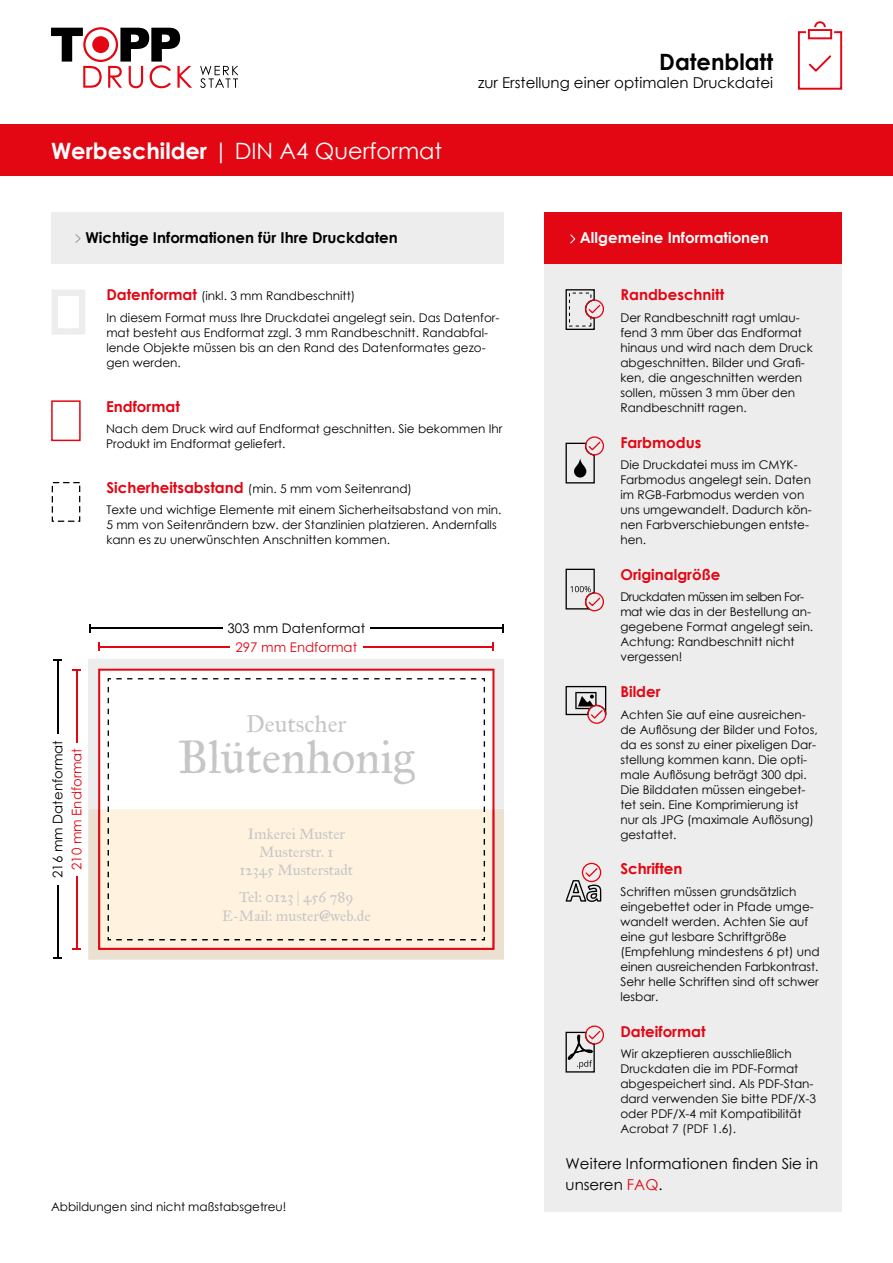
<style>
.page{position:relative;width:893px;height:1263px;background:#fff}
.page>*{position:absolute;margin:0;border:0;box-sizing:border-box;transform-origin:0 0}
.t1{font:46.35px "IM FELL Great Primer Roman";color:#c6c6c6}
.t2{font:23.7px "IM FELL Great Primer Roman";color:#c6c6c6}
.t3{font:22.5px "Century Gothic";color:#fff}
.t4{font:700 22.5px "Century Gothic";color:#000}
.t5{font:15px/21px "Century Gothic";color:#000}
.t6{font:15px/17.5px "IM FELL Great Primer Roman";color:#c6c6c6;text-align:center}
.t7{font:700 15px "Century Gothic";color:#e30613}
.t8{font:700 15px "Century Gothic";color:#000}
.t9{font:700 15px "Century Gothic";color:#fff}
.t10{font:13.35px "Century Gothic";color:#000}
.t11{font:13.35px "Century Gothic";color:#e30613}
.t12{font:12px/15px "Century Gothic";color:#000}
.s1{font-weight:700}
.s2{font-weight:700;font-size:15px;color:#e30613}
.s3{color:#e30613}
</style>
<div class="page">
<div style="left:544px;top:213px;width:298px;height:999px;background:#ededed"></div>
<div style="left:544px;top:213px;width:298px;height:51px;background:#e30613"></div>
<div style="left:51px;top:213px;width:453px;height:51px;background:#ededed"></div>
<div style="left:0;top:125px;width:893px;height:51px;background:#e30613"></div>
<svg style="left:75px;top:234px;width:6px;height:9px"></svg>
<svg style="left:798px;top:21px;width:44px;height:68px"></svg>
<div style="left:52px;top:290px;width:33px;height:45px;border:6px solid #ededed"></div>
<div style="left:52px;top:482px;width:28px;height:40px;border:1px dashed #000"></div>
<svg style="left:570px;top:234px;width:6px;height:10px"></svg>
<div style="left:89px;top:659px;width:415px;height:300px;background:#ededed"></div>
<hr style="left:99px;top:646px;width:394px;height:2px;background:#e30613">
<svg style="left:98px;top:642px;width:2px;height:9px"></svg>
<svg style="left:492px;top:642px;width:2px;height:9px"></svg>
<hr style="left:90px;top:627px;width:413px;height:2px;background:#000">
<svg style="left:89px;top:624px;width:2px;height:9px"></svg>
<svg style="left:502px;top:624px;width:2px;height:9px"></svg>
<hr style="left:75px;top:670px;width:2px;height:279px;background:#e30613">
<svg style="left:72px;top:948px;width:9px;height:2px"></svg>
<svg style="left:72px;top:669px;width:9px;height:2px"></svg>
<hr style="left:57px;top:660px;width:2px;height:298px;background:#000">
<svg style="left:53px;top:957px;width:9px;height:2px"></svg>
<svg style="left:53px;top:659px;width:9px;height:2px"></svg>
<div style="left:70px;top:743px;width:13px;height:132px;background:#fff"></div>
<div style="left:51px;top:734px;width:13px;height:151px;background:#fff"></div>
<div style="left:223px;top:621px;width:146px;height:14px;background:#fff"></div>
<div style="left:230px;top:640px;width:132px;height:13px;background:#fff"></div>
<svg style="left:98px;top:669px;width:396px;height:140px;fill:#fff"></svg>
<div style="left:108px;top:678px;width:377px;height:131px;background:#fff"></div>
<div style="left:89px;top:809px;width:415px;height:150px;background:#ece1d0"></div>
<div style="left:98px;top:809px;width:396px;height:141px;background:#fff3e0"></div>
<svg style="left:108px;top:796px;width:1px;height:48px"></svg>
<svg style="left:108px;top:883px;width:1px;height:48px"></svg>
<svg style="left:484px;top:796px;width:1px;height:48px"></svg>
<svg style="left:484px;top:883px;width:1px;height:48px"></svg>
<svg style="left:108px;top:937px;width:377px;height:3px"></svg>
<svg style="left:200px;top:66px;width:39px;height:22px"></svg>
<svg style="left:51px;top:27px;width:141px;height:61px"></svg>
<div style="left:585px;top:299px;width:19px;height:20px;border:1px solid #e30613;border-radius:50%"></div>
<svg style="left:566px;top:289px;width:36px;height:41px"></svg>
<div style="left:585px;top:436px;width:19px;height:19px;border:1px solid #e30613;border-radius:50%"></div>
<svg style="left:566px;top:440px;width:36px;height:43px"></svg>
<div style="left:585px;top:592px;width:19px;height:19px;border:1px solid #e30613;border-radius:50%"></div>
<svg style="left:566px;top:569px;width:36px;height:41px"></svg>
<div style="left:587px;top:705px;width:19px;height:19px;border:1px solid #e30613;border-radius:50%"></div>
<svg style="left:566px;top:686px;width:40px;height:34px"></svg>
<div style="left:51px;top:400px;width:30px;height:41px;border:2px solid #e30613"></div>
<div style="left:582px;top:863px;width:19px;height:19px;border:1px solid #e30613;border-radius:50%"></div>
<svg style="left:566px;top:867px;width:35px;height:35px"></svg>
<div style="left:585px;top:1025px;width:19px;height:19px;border:1px solid #e30613;border-radius:50%"></div>
<svg style="left:566px;top:1029px;width:36px;height:43px"></svg>
<h3 class="t3" style="left:51px;top:135px;width:393px"><span class="s1">Werbeschilder</span> | DIN A4 Querformat</h3>
<p class="t8" style="left:85px;top:227px;width:314px">Wichtige Informationen für Ihre Druckdaten</p>
<h3 class="t4" style="left:659px;top:45px;width:115px">Datenblatt</h3>
<p class="t5" style="left:478px;top:72px;width:297px">zur Erstellung einer optimalen Druckdatei</p>
<p class="t9" style="left:580px;top:227px;width:191px">Allgemeine Informationen</p>
<p class="t12" style="left:106px;top:285px;width:395px;line-height:21.3px"><span class="s2">Datenformat</span> (inkl. 3 mm Randbeschnitt)<br>In diesem Format muss Ihre Druckdatei angelegt sein. Das Datenfor-</p>
<p class="t12" style="left:106px;top:325px;width:383px">mat besteht aus Endformat zzgl. 3 mm Randbeschnitt. Randabfal&shy;lende Objekte müssen bis an den Rand des Datenformates gezo&shy;gen werden.</p>
<p class="t7" style="left:106px;top:395px;width:75px">Endformat</p>
<p class="t12" style="left:106px;top:421px;width:398px">Nach dem Druck wird auf Endformat geschnitten. Sie bekommen Ihr<br>Produkt im Endformat geliefert.</p>
<p class="t12" style="left:106px;top:478px;width:397px;line-height:21.3px"><span class="s2">Sicherheitsabstand</span> (min. 5 mm vom Seitenrand)<br>Texte und wichtige Elemente mit einem Sicherheitsabstand von min.</p>
<p class="t12" style="left:106px;top:517px;width:392px">5 mm von Seitenrändern bzw. der Stanzlinien platzieren. Andernfalls kann es zu unerwünschten Anschnitten kommen.</p>
<p class="t10" style="left:48px;top:878px;width:139px;rotate:-90deg">216 mm Datenformat</p>
<p class="t11" style="left:67px;top:870px;width:123px;rotate:-90deg">210 mm Endformat</p>
<p class="t10" style="left:227px;top:619px;width:139px">303 mm Datenformat</p>
<p class="t11" style="left:235px;top:638px;width:123px">297 mm Endformat</p>
<h2 class="t2" style="left:246px;top:708px;width:102px">Deutscher</h2>
<h1 class="t1" style="left:178px;top:726px;width:239px">Blütenhonig</h1>
<p class="t6" style="left:240px;top:827px;width:115px">Imkerei Muster<br>Musterstr. 1<br>12345 Musterstadt</p>
<p class="t6" style="left:222px;top:889px;width:150px;line-height:18.3px">Tel: 0123 | 456 789<br>E-Mail: muster@web.de</p>
<p class="t12" style="left:51px;top:1199px;width:237px">Abbildungen sind nicht maßstabsgetreu!</p>
<p class="t7" style="left:620px;top:284px;width:105px">Randbeschnitt</p>
<p class="t12" style="left:620px;top:310px;width:194px">Der Randbeschnitt ragt umlau&shy;fend 3 mm über das Endformat hinaus und wird nach dem Druck abgeschnitten. Bilder und Grafi&shy;ken, die angeschnitten werden sollen, müssen 3 mm über den<br>Randbeschnitt ragen.</p>
<p class="t7" style="left:620px;top:431px;width:82px">Farbmodus</p>
<p class="t12" style="left:620px;top:457px;width:193px">Die Druckdatei muss im CMYK-<br>Farbmodus angelegt sein. Daten im RGB-Farbmodus werden von uns umgewandelt. Dadurch kön&shy;nen Farbverschiebungen entste&shy;hen.</p>
<p class="t7" style="left:620px;top:563px;width:101px">Originalgröße</p>
<p class="t12" style="left:620px;top:589px;width:194px">Druckdaten müssen im selben For&shy;mat wie das in der Bestellung an&shy;gegebene Format angelegt sein.<br>Achtung: Randbeschnitt nicht vergessen!</p>
<p class="t7" style="left:620px;top:680px;width:42px">Bilder</p>
<p class="t12" style="left:620px;top:706px;width:199px">Achten Sie auf eine ausreichen&shy;de Auflösung der Bilder und Fotos, da es sonst zu einer pixeligen Dar&shy;stellung kommen kann. Die opti&shy;male Auflösung beträgt 300 dpi.<br>Die Bilddaten müssen eingebet&shy;tet sein. Eine Komprimierung ist nur als JPG (maximale Auflösung) gestattet.</p>
<p class="t7" style="left:620px;top:858px;width:64px">Schriften</p>
<p class="t12" style="left:620px;top:884px;width:201px">Schriften müssen grundsätzlich eingebettet oder in Pfade umge&shy;wandelt werden. Achten Sie auf eine gut lesbare Schriftgröße (Empfehlung mindestens 6 pt) und einen ausreichenden Farbkontrast.<br>Sehr helle Schriften sind oft schwer lesbar.</p>
<p class="t7" style="left:620px;top:1020px;width:87px">Dateiformat</p>
<p class="t12" style="left:620px;top:1046px;width:197px">Wir akzeptieren ausschließlich<br>Druckdaten die im PDF-Format abgespeichert sind. Als PDF-Stan&shy;dard verwenden Sie bitte PDF/X-3 oder PDF/X-4 mit Kompatibilität<br>Acrobat 7 (PDF 1.6).</p>
<p class="t5" style="left:566px;top:1152px;width:254px">Weitere Informationen finden Sie in unseren <span class="s3">FAQ</span>.</p>
</div>
